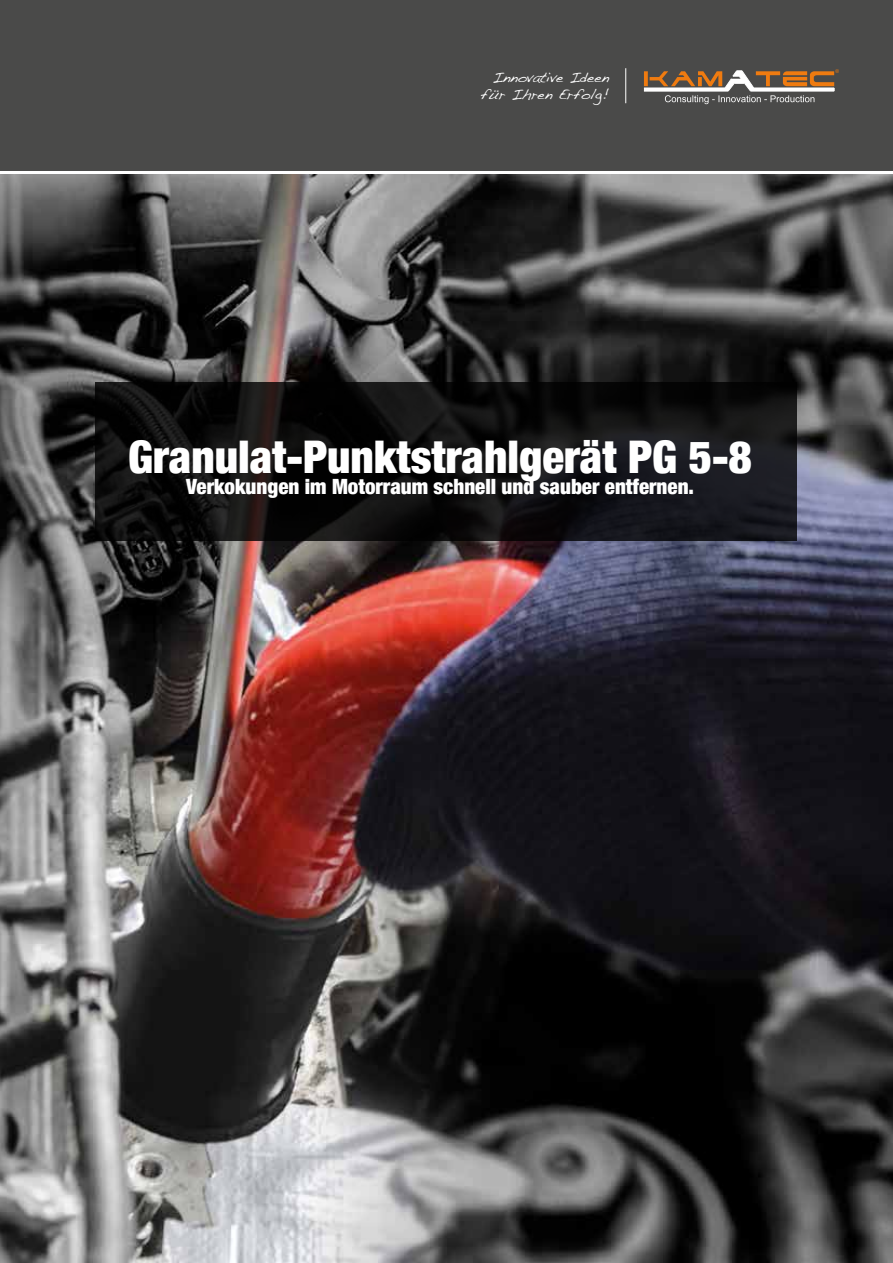
<style>
.page{position:relative;width:893px;height:1263px;background:#fff}
.page>*{position:absolute;margin:0;border:0;box-sizing:border-box;transform-origin:0 0}
.t1{font:900 condensed 45px "Helvetica Neue";color:#fff}
.t2{font:900 condensed 21px "Helvetica Neue";color:#fff}
.t3{font:14.7px/17.5px "Handwriting Dakota";color:#fff;text-align:right}
</style>
<div class="page">
<img style="left:0;top:174px;width:893px;height:1089px">
<div style="left:0;top:0;width:893px;height:170px;background:#4a4a49"></div>
<svg style="left:96px;top:383px;width:701px;height:158px;background:#0f0f10"></svg>
<svg style="left:644px;top:69px;width:195px;height:35px"></svg>
<hr style="left:625px;top:68px;width:1px;height:35px;background:#fff">
<p class="t3" style="left:481px;top:68px;width:130px">Innovative Ideen für Ihren Erfolg!</p>
<h1 class="t1" style="left:128px;top:420px;width:625px">Granulat-Punktstrahlgerät PG 5-8</h1>
<p class="t2" style="left:186px;top:469px;width:509px">Verkokungen im Motorraum schnell und sauber entfernen.</p>
</div>
